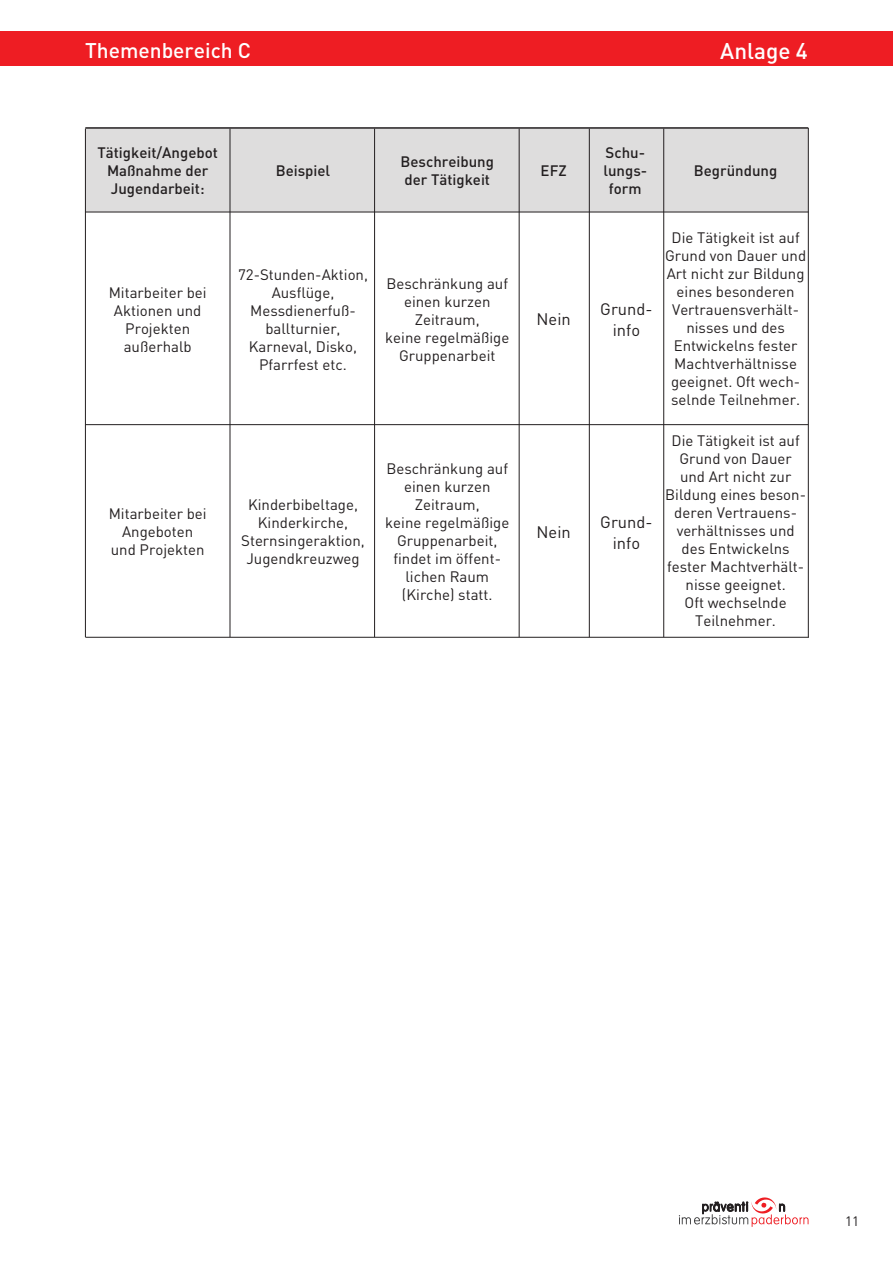
<style>
.page{position:relative;width:893px;height:1263px;background:#fff}
.page>*{position:absolute;margin:0;border:0;box-sizing:border-box;transform-origin:0 0}
.t1{font:500 22.5px "DIN Pro";color:#fff}
.t2{font:500 21px "DIN Pro";color:#fff}
.t3{font:16.5px/21px "DIN Pro";color:#231f20;text-align:center}
.t4{font:15px/18px "DIN Pro";color:#231f20;text-align:center}
.t5{font:500 15px/18px "DIN Pro";color:#231f20;text-align:center}
.t6{font:13.5px "DIN Pro";color:#231f20}
</style>
<div class="page">
<hr style="left:85px;top:129px;width:1px;height:508px;background:#231f20">
<hr style="left:230px;top:129px;width:1px;height:508px;background:#231f20">
<hr style="left:374px;top:129px;width:1px;height:508px;background:#231f20">
<hr style="left:519px;top:129px;width:1px;height:508px;background:#231f20">
<hr style="left:663px;top:129px;width:1px;height:508px;background:#231f20">
<hr style="left:589px;top:129px;width:1px;height:508px;background:#231f20">
<hr style="left:808px;top:128px;width:1px;height:509px;background:#231f20">
<hr style="left:85px;top:128px;width:723px;height:1px;background:#231f20">
<hr style="left:85px;top:212px;width:723px;height:1px;background:#231f20">
<hr style="left:85px;top:424px;width:723px;height:1px;background:#231f20">
<hr style="left:85px;top:637px;width:724px;height:1px;background:#231f20">
<svg style="left:679px;top:1197px;width:129px;height:30px"></svg>
<div style="left:86px;top:128px;width:722px;height:84px;background:#dedddd"></div>
<div style="left:0;top:32px;width:893px;height:34px;background:#ee1d23"></div>
<h2 class="t2" style="left:85px;top:36px;width:167px">Themenbereich C</h2>
<h1 class="t1" style="left:720px;top:36px;width:89px">Anlage 4</h1>
<p class="t5" style="left:97px;top:143px;width:122px">Tätigkeit/Angebot<br>Maßnahme der<br>Jugendarbeit:</p>
<p class="t5" style="left:276px;top:161px;width:56px">Beispiel</p>
<p class="t5" style="left:401px;top:152px;width:95px;text-align:left">Beschreibung der Tätigkeit</p>
<p class="t5" style="left:541px;top:161px;width:28px">EFZ</p>
<p class="t5" style="left:603px;top:143px;width:45px">Schu&shy;lungs&shy;form</p>
<p class="t4" style="left:109px;top:283px;width:100px">Mitarbeiter bei<br>Aktionen und<br>Projekten außerhalb</p>
<p class="t4" style="left:238px;top:265px;width:131px">72-Stunden-Aktion,<br>Ausflüge,<br>Messdienerfuß&shy;ballturnier,<br>Karneval, Disko,<br>Pfarrfest etc.</p>
<p class="t4" style="left:385px;top:274px;width:126px">Beschränkung auf einen kurzen<br>Zeitraum,<br>keine regelmäßige<br>Gruppenarbeit</p>
<p class="t3" style="left:537px;top:308px;width:36px">Nein</p>
<p class="t3" style="left:600px;top:298px;width:54px">Grund&shy;info</p>
<p class="t4" style="left:109px;top:504px;width:100px">Mitarbeiter bei<br>Angeboten und Projekten</p>
<p class="t4" style="left:241px;top:495px;width:125px">Kinderbibeltage,<br>Kinderkirche,<br>Sternsingeraktion,<br>Jugendkreuzweg</p>
<p class="t4" style="left:385px;top:459px;width:126px">Beschränkung auf einen kurzen<br>Zeitraum,<br>keine regelmäßige<br>Gruppenarbeit, findet im öffent&shy;lichen Raum (Kirche) statt.</p>
<p class="t3" style="left:537px;top:521px;width:36px">Nein</p>
<p class="t3" style="left:600px;top:510px;width:54px">Grund&shy;info</p>
<p class="t5" style="left:694px;top:161px;width:85px">Begründung</p>
<p class="t4" style="left:665px;top:228px;width:143px">Die Tätigkeit ist auf<br>Grund von Dauer und<br>Art nicht zur Bildung eines besonderen<br>Vertrauensverhält&shy;nisses und des<br>Entwickelns fester<br>Machtverhältnisse geeignet. Oft wech&shy;selnde Teilnehmer.</p>
<p class="t4" style="left:665px;top:431px;width:142px">Die Tätigkeit ist auf<br>Grund von Dauer und Art nicht zur<br>Bildung eines beson&shy;deren Vertrauens&shy;verhältnisses und des Entwickelns fester Machtverhält&shy;nisse geeignet.<br>Oft wechselnde<br>Teilnehmer.</p>
<p class="t6" style="left:845px;top:1212px;width:16px">11</p>
</div>
